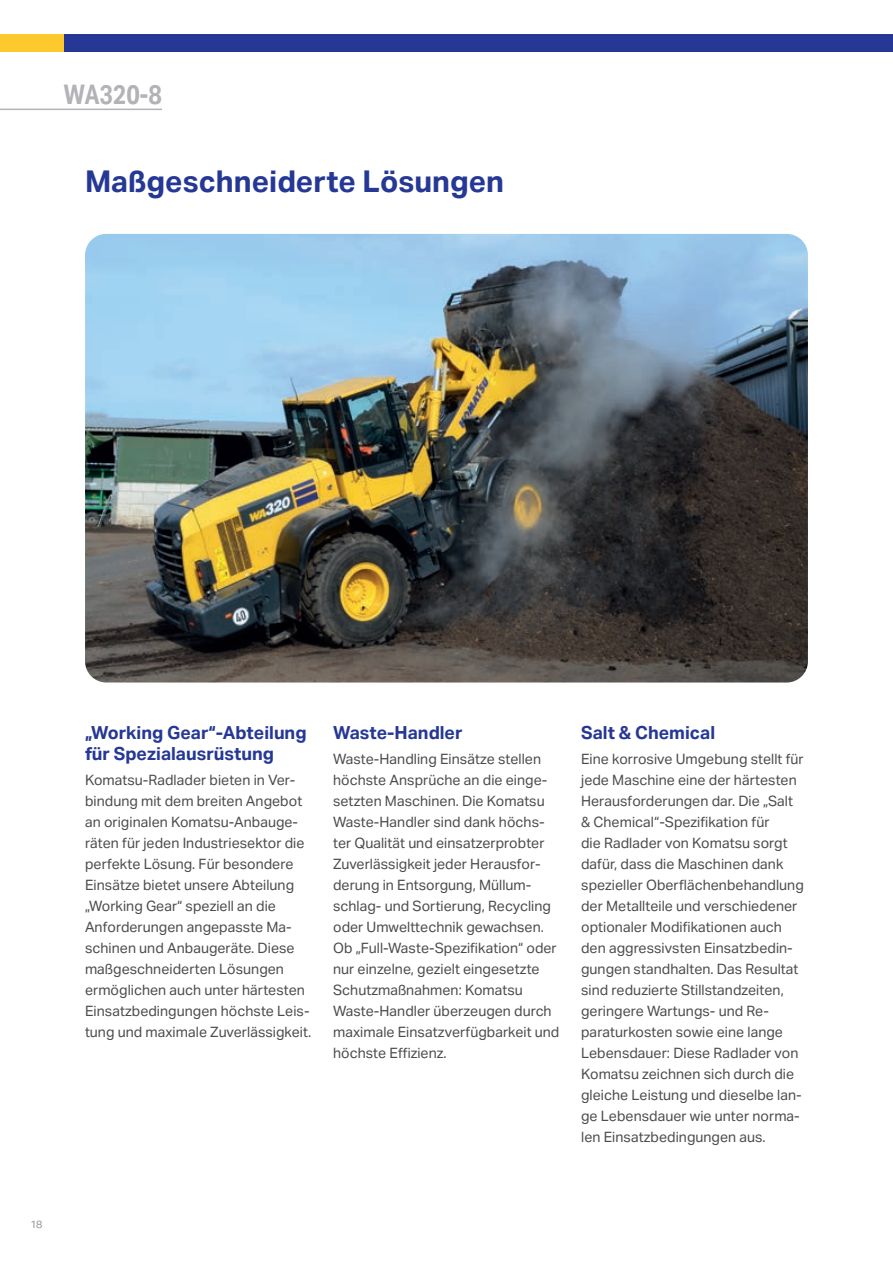
<style>
.page{position:relative;width:893px;height:1263px;background:#fff}
.page>*{position:absolute;margin:0;border:0;box-sizing:border-box;transform-origin:0 0}
.t1{font:700 30px "Aktiv Grotesk";color:#263895}
.t2{font:700 27px "Aktiv Grotesk Cd";color:#b2b3b7}
.t3{font:700 18px/21px "Aktiv Grotesk";color:#263895}
.t4{font:14.25px/21px "Aktiv Grotesk";color:#4b4c4d}
.t5{font:10.5px "Aktiv Grotesk";color:#939598}
</style>
<div class="page">
<img style="left:85px;top:234px;width:723px;height:448px">
<hr style="left:0;top:109px;width:162px;height:1px;background:#b2b3b7">
<div style="left:0;top:34px;width:143px;height:17px;background:#fec92d"></div>
<div style="left:64px;top:34px;width:829px;height:17px;background:#263895"></div>
<h2 class="t2" style="left:64px;top:79px;width:100px">WA320-8</h2>
<h1 class="t1" style="left:85px;top:164px;width:421px">Maßgeschneiderte Lösungen</h1>
<p class="t5" style="left:30px;top:1218px;width:14px">18</p>
<p class="t3" style="left:85px;top:722px;width:223px">„Working Gear“-Abteilung für Spezialausrüstung</p>
<p class="t4" style="left:85px;top:770px;width:228px">Komatsu-Radlader bieten in Ver&shy;bindung mit dem breiten Angebot an originalen Komatsu-Anbauge&shy;räten für jeden Industriesektor die perfekte Lösung. Für besondere Einsätze bietet unsere Abteilung „Working Gear“ speziell an die Anforderungen angepasste Ma&shy;schinen und Anbaugeräte. Diese maßgeschneiderten Lösungen ermöglichen auch unter härtesten Einsatzbedingungen höchste Leis&shy;tung und maximale Zuverlässigkeit.</p>
<p class="t3" style="left:333px;top:722px;width:131px">Waste-Handler</p>
<p class="t4" style="left:333px;top:749px;width:228px">Waste-Handling Einsätze stellen höchste Ansprüche an die einge&shy;setzten Maschinen. Die Komatsu<br>Waste-Handler sind dank höchs&shy;ter Qualität und einsatzerprobter<br>Zuverlässigkeit jeder Herausfor&shy;derung in Entsorgung, Müllum&shy;schlag- und Sortierung, Recycling oder Umwelttechnik gewachsen.<br>Ob „Full-Waste-Spezifikation“ oder nur einzelne, gezielt eingesetzte<br>Schutzmaßnahmen: Komatsu<br>Waste-Handler überzeugen durch maximale Einsatzverfügbarkeit und höchste Effizienz.</p>
<p class="t3" style="left:581px;top:722px;width:136px">Salt &amp; Chemical</p>
<p class="t4" style="left:581px;top:749px;width:224px">Eine korrosive Umgebung stellt für jede Maschine eine der härtesten Herausforderungen dar. Die „Salt &amp; Chemical“-Spezifikation für<br>die Radlader von Komatsu sorgt dafür, dass die Maschinen dank spezieller Oberflächenbehandlung der Metallteile und verschiedener optionaler Modifikationen auch den aggressivsten Einsatzbedin&shy;gungen standhalten. Das Resultat sind reduzierte Stillstandzeiten, geringere Wartungs- und Re&shy;paraturkosten sowie eine lange Lebensdauer: Diese Radlader von Komatsu zeichnen sich durch die gleiche Leistung und dieselbe lan&shy;ge Lebensdauer wie unter norma&shy;len Einsatzbedingungen aus.</p>
</div>
